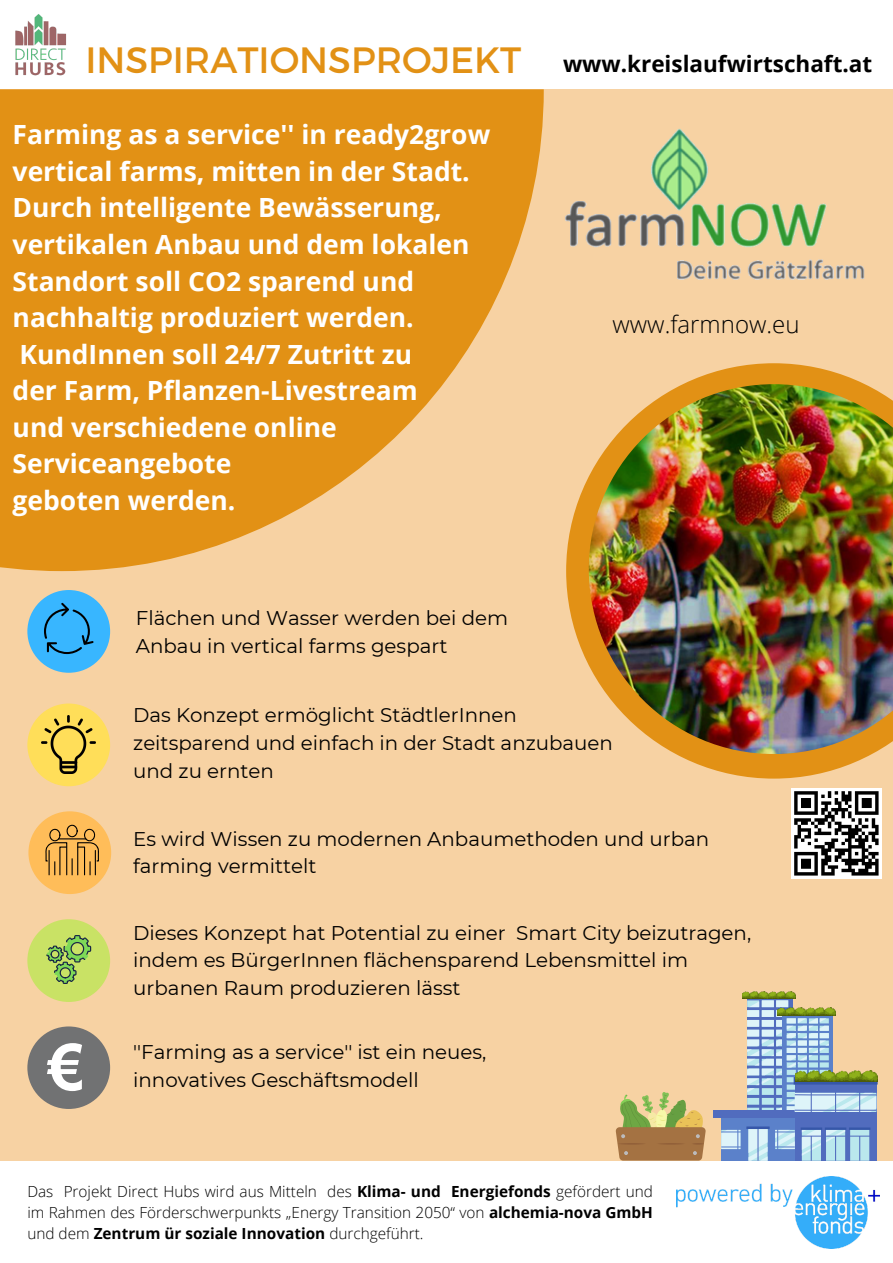
<style>
.page{position:relative;width:893px;height:1263px;background:#fff}
.page>*{position:absolute;margin:0;border:0;box-sizing:border-box;transform-origin:0 0}
.t1{font:36.6px "Montserrat";color:#e29115}
.t2{font:700 26.47px/36.6px "Open Sans";color:#fff}
.t3{font:300 24px "Open Sans";color:#000}
.t4{font:700 22.5px "Open Sans";color:#000}
.t5{font:19.8px/27.6px "Montserrat";color:#000}
.t6{font:300 15.3px/21.4px "Open Sans";color:#000;text-align:justify}
.s1{font-weight:700}
</style>
<div class="page">
<div style="left:0;top:89px;width:893px;height:1071px;background:#f7d2a3"></div>
<svg style="left:0;top:89px;width:544px;height:482px;fill:#e29115"></svg>
<div style="left:27px;top:590px;width:83px;height:83px;background:#38b6ff;border-radius:50%"></div>
<div style="left:27px;top:703px;width:83px;height:83px;background:#ffde59;border-radius:50%"></div>
<div style="left:28px;top:811px;width:83px;height:83px;background:#ffbd59;border-radius:50%"></div>
<svg style="left:45px;top:824px;width:54px;height:51px"></svg>
<svg style="left:44px;top:603px;width:49px;height:51px"></svg>
<img style="left:42px;top:715px;width:54px;height:58px">
<svg style="left:566px;top:363px;width:306px;height:416px"></svg>
<img style="left:676px;top:1176px;width:203px;height:73px">
<img style="left:589px;top:384px;width:304px;height:370px">
<img style="left:15px;top:14px;width:52px;height:62px">
<div style="left:27px;top:1026px;width:83px;height:83px;background:#717273;border-radius:50%"></div>
<svg style="left:47px;top:1043px;width:35px;height:48px"></svg>
<div style="left:27px;top:919px;width:83px;height:83px;background:#c9e265;border-radius:50%"></div>
<svg style="left:46px;top:935px;width:45px;height:49px"></svg>
<img style="left:565px;top:128px;width:300px;height:152px">
<div style="left:713px;top:1110px;width:82px;height:7px;background:#516cbe"></div>
<svg style="left:721px;top:1000px;width:156px;height:161px"></svg>
<svg style="left:615px;top:1092px;width:91px;height:68px"></svg>
<img style="left:778px;top:1008px;width:58px;height:8px">
<img style="left:743px;top:991px;width:52px;height:8px">
<img style="left:795px;top:1070px;width:82px;height:11px">
<img style="left:791px;top:788px;width:90px;height:90px">
<p class="t1" style="left:86px;top:36px;width:437px">INSPIRATIONSPROJEKT</p>
<p class="t2" style="left:13px;top:116px;width:479px">Farming as a service'' in ready2grow vertical farms, mitten in der Stadt.<br>Durch intelligente Bewässerung, vertikalen Anbau und dem lokalen Standort soll CO2 sparend und nachhaltig produziert werden.<br>KundInnen soll 24/7 Zutritt zu</p>
<p class="t2" style="left:13px;top:372px;width:406px">der Farm, Pflanzen-Livestream</p>
<p class="t2" style="left:13px;top:408px;width:326px">und verschiedene online</p>
<p class="t2" style="left:13px;top:445px;width:220px">Serviceangebote</p>
<p class="t2" style="left:13px;top:481px;width:224px">geboten werden.</p>
<p class="t5" style="left:136px;top:604px;width:374px">Flächen und Wasser werden bei dem</p>
<p class="t5" style="left:136px;top:632px;width:313px">Anbau in vertical farms gespart</p>
<p class="t4" style="left:563px;top:48px;width:311px">www.kreislaufwirtschaft.at</p>
<p class="t3" style="left:612px;top:308px;width:188px">www.farmnow.eu</p>
<p class="t5" style="left:133px;top:701px;width:385px">Das Konzept ermöglicht StädtlerInnen</p>
<p class="t5" style="left:133px;top:729px;width:481px">zeitsparend und einfach in der Stadt anzubauen und zu ernten</p>
<p class="t5" style="left:133px;top:825px;width:577px">Es wird Wissen zu modernen Anbaumethoden und urban farming vermittelt</p>
<p class="t5" style="left:133px;top:919px;width:619px">Dieses Konzept hat Potential zu einer Smart City beizutragen, indem es BürgerInnen flächensparend Lebensmittel im urbanen Raum produzieren lässt</p>
<p class="t5" style="left:133px;top:1038px;width:355px">''Farming as a service'' ist ein neues,</p>
<p class="t5" style="left:133px;top:1066px;width:287px">innovatives Geschäftsmodell</p>
<p class="t6" style="left:27px;top:1180px;width:627px">Das Projekt Direct Hubs wird aus Mitteln des <span class="s1">Klima- und Energiefonds</span> gefördert und im Rahmen des Förderschwerpunkts „Energy Transition 2050“ von <span class="s1">alchemia-nova GmbH </span>und dem <span class="s1">Zentrum ür soziale Innovation</span> durchgeführt.</p>
</div>
